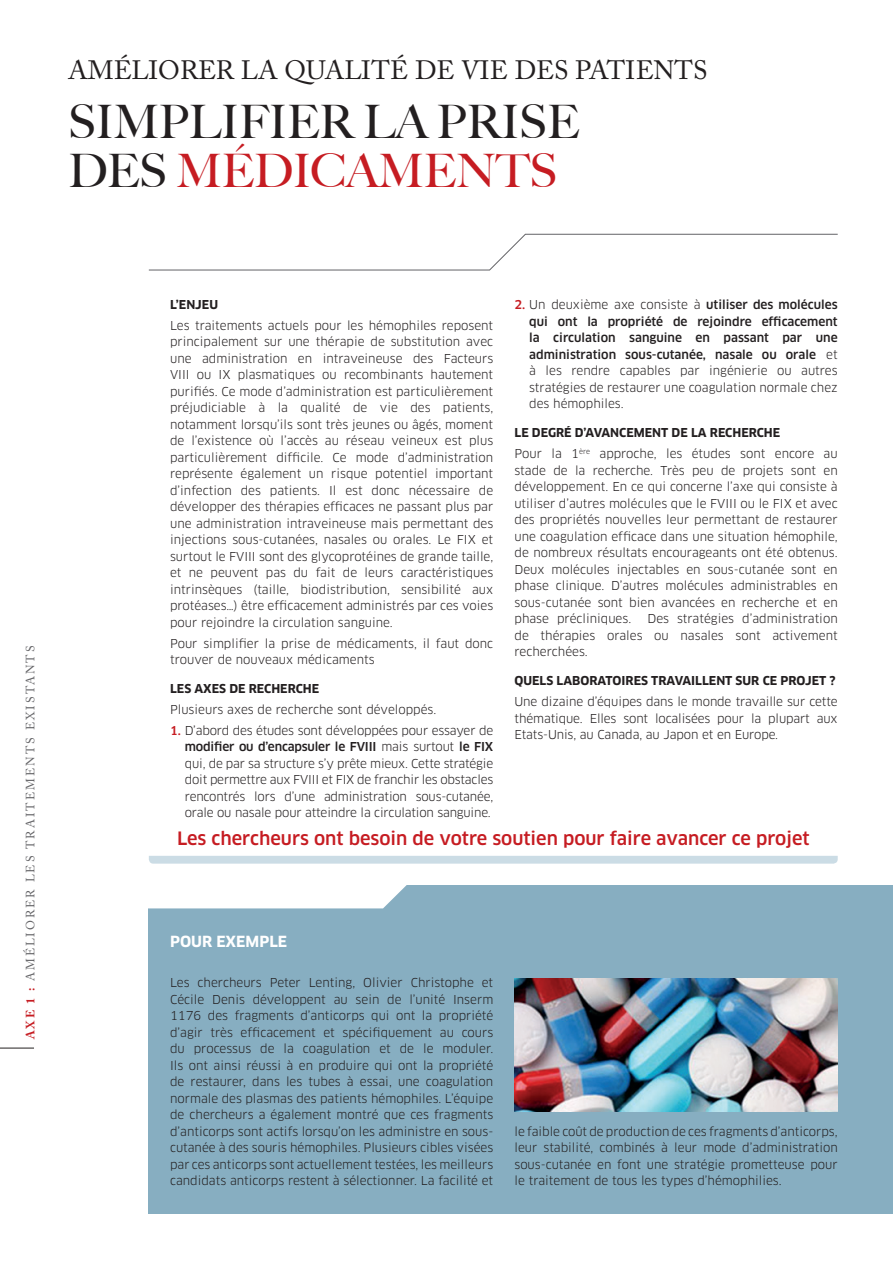
<style>
.page{position:relative;width:893px;height:1263px;background:#fff}
.page>*{position:absolute;margin:0;border:0;box-sizing:border-box;transform-origin:0 0}
.t1{font:500 46.2px/49.5px "Big Caslon";letter-spacing:-.01em;color:#231f20}
.t2{font:26.4px "Adobe Caslon Pro";letter-spacing:.005em;color:#231f20}
.t3{font:500 18px "Clan";color:#c61c22}
.t4{font:700 15px "Clan";color:#fff}
.t5{font:12px/16.5px "Clan";color:#231f20;text-align:justify}
.t6{font:500 12px/16.5px "Clan";color:#231f20;text-align:justify}
.t7{font:700 12px "Clan";color:#231f20}
.t8{font:12px "Adobe Caslon Pro";letter-spacing:.175em;color:#636366}
.s1{color:#c61c22}
.s2{font-weight:700;color:#c61c22}
.s3{font-weight:500;color:#c61c22}
.s4{font-weight:500}
.s5{font-weight:400}
.s6{font-weight:700}
</style>
<div class="page">
<div style="left:149px;top:885px;width:744px;height:329px;background:#87aec1"></div>
<img style="left:514px;top:978px;width:324px;height:133px">
<hr style="left:0;top:1048px;width:34px;height:1px;background:#231f20">
<svg style="left:148px;top:233px;width:690px;height:38px"></svg>
<svg style="left:149px;top:856px;width:689px;height:52px"></svg>
<h2 class="t2" style="left:68px;top:54px;width:641px">AMÉLIORER LA QUALITÉ DE VIE DES PATIENTS</h2>
<h1 class="t1" style="left:68px;top:95px;width:513px">SIMPLIFIER LA PRISE<br>DES <span class="s1">MÉDICAMENTS</span></h1>
<p class="t8" style="left:23px;top:1039px;width:395px;rotate:-90deg"><span class="s2">AXE 1 :</span> AMÉLIORER LES TRAITEMENTS EXISTANTS</p>
<p class="t7" style="left:170px;top:297px;width:49px">L’ENJEU</p>
<p class="t5" style="left:170px;top:317px;width:325px">Les traitements actuels pour les hémophiles reposent principalement sur une thérapie de substitution avec une administration en intraveineuse des Facteurs VIII ou IX plasmatiques ou recombinants hautement purifiés. Ce mode d’administration est particulièrement préjudiciable à la qualité de vie des patients, notamment lorsqu’ils sont très jeunes ou âgés, moment de l’existence où l’accès au réseau veineux est plus particulièrement difficile. Ce mode d’administration représente également un risque potentiel important d’infection des patients. Il est donc nécessaire de développer des thérapies efficaces ne passant plus par une administration intraveineuse mais permettant des injections sous-cutanées, nasales ou orales. Le FIX et surtout le FVIII sont des glycoprotéines de grande taille, et ne peuvent pas du fait de leurs caractéristiques intrinsèques (taille, biodistribution, sensibilité aux protéases…) être efficacement administrés par ces voies pour rejoindre la circulation sanguine.</p>
<p class="t5" style="left:170px;top:635px;width:325px">Pour simplifier la prise de médicaments, il faut donc trouver de nouveaux médicaments</p>
<p class="t7" style="left:170px;top:682px;width:151px">LES AXES DE RECHERCHE</p>
<p class="t5" style="left:170px;top:702px;width:268px">Plusieurs axes de recherche sont développés.</p>
<p class="t5" style="left:185px;top:722px;width:310px;text-indent:-15px"><span class="s3">1.</span> D’abord des études sont développées pour essayer de <span class="s4">modifier ou d’encapsuler le FVIII</span> mais surtout <span class="s4">le FIX </span>qui, de par sa structure s’y prête mieux. Cette stratégie doit permettre aux FVIII et FIX de franchir les obstacles rencontrés lors d’une administration sous-cutanée, orale ou nasale pour atteindre la circulation sanguine.</p>
<p class="t6" style="left:529px;top:297px;width:310px;text-indent:-15px"><span class="s1">2.</span> <span class="s5">Un deuxième axe consiste à</span> utiliser des molécules qui ont la propriété de rejoindre efficacement la circulation sanguine en passant par une administration sous-cutanée, nasale ou orale <span class="s5">et à les rendre capables par ingénierie ou autres stratégies de restaurer une coagulation normale chez des hémophiles.</span></p>
<p class="t5" style="left:514px;top:423px;width:325px;line-height:20.7px"><span class="s6">LE DEGRÉ D’AVANCEMENT DE LA RECHERCHE<br></span>Pour la 1<sup>ère</sup> approche, les études sont encore au</p>
<p class="t5" style="left:514px;top:462px;width:325px">stade de la recherche. Très peu de projets sont en développement. En ce qui concerne l’axe qui consiste à utiliser d’autres molécules que le FVIII ou le FIX et avec des propriétés nouvelles leur permettant de restaurer une coagulation efficace dans une situation hémophile, de nombreux résultats encourageants ont été obtenus.<br>Deux molécules injectables en sous-cutanée sont en phase clinique. D’autres molécules administrables en sous-cutanée sont bien avancées en recherche et en phase précliniques.</p>
<p class="t5" style="left:514px;top:611px;width:325px;text-indent:133px">Des stratégies d’administration de thérapies orales ou nasales sont activement recherchées.</p>
<p class="t7" style="left:514px;top:674px;width:323px">QUELS LABORATOIRES TRAVAILLENT SUR CE PROJET ?</p>
<p class="t5" style="left:514px;top:694px;width:325px">Une dizaine d’équipes dans le monde travaille sur cette thématique. Elles sont localisées pour la plupart aux Etats‑Unis, au Canada, au Japon et en Europe.</p>
<h3 class="t3" style="left:177px;top:827px;width:634px">Les chercheurs ont besoin de votre soutien pour faire avancer ce projet</h3>
<p class="t4" style="left:170px;top:932px;width:119px">POUR EXEMPLE</p>
<p class="t5" style="left:170px;top:975px;width:325px">Les chercheurs Peter Lenting, Olivier Christophe et Cécile Denis développent au sein de l’unité Inserm 1176 des fragments d’anticorps qui ont la propriété d’agir très efficacement et spécifiquement au cours du processus de la coagulation et de le moduler.<br>Ils ont ainsi réussi à en produire qui ont la propriété de restaurer, dans les tubes à essai, une coagulation normale des plasmas des patients hémophiles. L’équipe de chercheurs a également montré que ces fragments d’anticorps sont actifs lorsqu’on les administre en sous&shy;cutanée à des souris hémophiles. Plusieurs cibles visées par ces anticorps sont actuellement testées, les meilleurs candidats anticorps restent à sélectionner. La facilité et</p>
<p class="t5" style="left:514px;top:1123px;width:325px">le faible coût de production de ces fragments d’anticorps, leur stabilité, combinés à leur mode d’administration sous-cutanée en font une stratégie prometteuse pour le traitement de tous les types d’hémophilies.</p>
</div>
